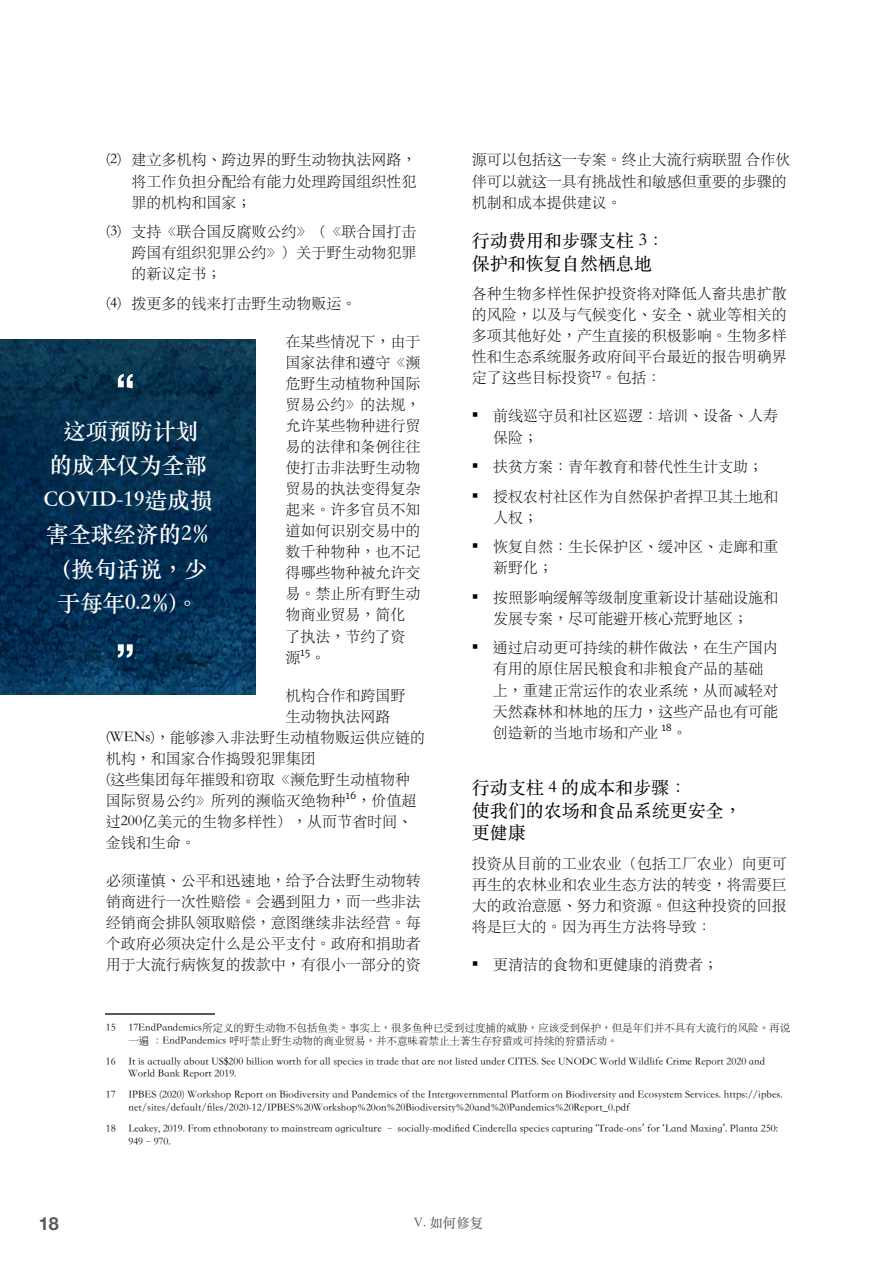
<style>
.page{position:relative;width:893px;height:1263px;background:#fff}
.page>*{position:absolute;margin:0;border:0;box-sizing:border-box;transform-origin:0 0}
.t1{font:22.5px/34.5px "ST Songti TC Bold";color:#fff;text-align:center}
.t2{font:18px/22.5px "ST Songti TC Regular";color:#000}
.t3{font:700 18px "Helvetica Neue";color:#58595b}
.t4{font:15px/21px "ST Songti TC Light";color:#000}
.t5{font:13.5px "ST Songti TC Regular";color:#58595b}
.t6{font:10.5px/12.6px "ST Songti TC Light";color:#000}
</style>
<div class="page">
<hr style="left:106px;top:1014px;width:109px;height:1px;background:#58595b">
<img style="left:0;top:339px;width:256px;height:356px">
<svg style="left:118px;top:374px;width:15px;height:14px"></svg>
<svg style="left:118px;top:644px;width:15px;height:14px"></svg>
<p class="t4" style="left:131px;top:148px;width:286px;text-align:justify;text-indent:-26px">(2) 建立多机构、跨边界的野生动物执法网路，将工作负担分配给有能力处理跨国组织性犯罪的机构和国家；</p>
<p class="t4" style="left:131px;top:220px;width:286px;text-align:justify;text-indent:-26px">(3) 支持《联合国反腐败公约》（《联合国打击跨国有组织犯罪公约》）关于野生动物犯罪的新议定书；</p>
<p class="t4" style="left:106px;top:292px;width:252px">(4) 拨更多的钱来打击野生动物贩运。</p>
<p class="t4" style="left:286px;top:330px;width:137px">在某些情况下，由于国家法律和遵守《濒危野生动植物种国际贸易公约》的法规，允许某些物种进行贸易的法律和条例往往使打击非法野生动物贸易的执法变得复杂起来。许多官员不知道如何识别交易中的数千种物种，也不记得哪些物种被允许交易。禁止所有野生动物商业贸易，简化了执法，节约了资源<sup>15</sup>。</p>
<p class="t4" style="left:286px;top:683px;width:121px">机构合作和跨国野</p>
<p class="t4" style="left:286px;top:705px;width:106px">生动物执法网路</p>
<p class="t4" style="left:106px;top:726px;width:321px">(WENs)，能够渗入非法野生动植物贩运供应链的</p>
<p class="t4" style="left:106px;top:747px;width:211px">机构，和国家合作捣毁犯罪集团</p>
<p class="t4" style="left:106px;top:768px;width:306px">(这些集团每年摧毁和窃取《濒危野生动植物种</p>
<p class="t4" style="left:106px;top:789px;width:312px">国际贸易公约》所列的濒临灭绝物种<sup>16</sup>，价值超</p>
<p class="t4" style="left:106px;top:810px;width:308px">过200亿美元的生物多样性），从而节省时间、</p>
<p class="t4" style="left:106px;top:831px;width:91px">金钱和生命。</p>
<p class="t4" style="left:106px;top:869px;width:317px;text-align:justify">必须谨慎、公平和迅速地，给予合法野生动物转销商进行一次性赔偿。会遇到阻力，而一些非法经销商会排队领取赔偿，意图继续非法经营。每个政府必须决定什么是公平支付。政府和捐助者用于大流行病恢复的拨款中，有很小一部分的资</p>
<h1 class="t1" style="left:44px;top:414px;width:170px">这项预防计划<br>的成本仅为全部<br>COVID-19造成损害全球经济的2%（换句话说，少于每年0.2%)。</h1>
<p class="t4" style="left:472px;top:148px;width:320px">源可以包括这一专案。终止大流行病联盟 合作伙伴可以就这一具有挑战性和敏感但重要的步骤的机制和成本提供建议。</p>
<p class="t2" style="left:472px;top:229px;width:194px">行动费用和步骤支柱 3：保护和恢复自然栖息地</p>
<p class="t4" style="left:472px;top:282px;width:316px;text-align:justify">各种生物多样性保护投资将对降低人畜共患扩散的风险，以及与气候变化、安全、就业等相关的多项其他好处，产生直接的积极影响。生物多样性和生态系统服务政府间平台最近的报告明确界定了这些目标投资<sup>17</sup>。包括：</p>
<p class="t4" style="left:493px;top:404px;width:286px;text-indent:-21px">▪ 前线巡守员和社区巡逻：培训、设备、人寿保险；</p>
<p class="t4" style="left:472px;top:455px;width:293px">▪ 扶贫方案：青年教育和替代性生计支助；</p>
<p class="t4" style="left:493px;top:485px;width:286px;text-indent:-21px">▪ 授权农村社区作为自然保护者捍卫其土地和人权；</p>
<p class="t4" style="left:493px;top:535px;width:286px;text-indent:-21px">▪ 恢复自然：生长保护区、缓冲区、走廊和重新野化；</p>
<p class="t4" style="left:472px;top:586px;width:308px;text-align:center">▪ 按照影响缓解等级制度重新设计基础设施和发展专案，尽可能避开核心荒野地区；</p>
<p class="t4" style="left:493px;top:636px;width:286px;text-indent:-21px">▪ 通过启动更可持续的耕作做法，在生产国内有用的原住居民粮食和非粮食产品的基础上，重建正常运作的农业系统，从而减轻对天然森林和林地的压力，这些产品也有可能创造新的当地市场和产业 <sup>18</sup>。</p>
<p class="t2" style="left:472px;top:776px;width:271px">行动支柱 4 的成本和步骤：<br>使我们的农场和食品系统更安全，更健康</p>
<p class="t4" style="left:472px;top:852px;width:316px;text-align:justify">投资从目前的工业农业（包括工厂农业）向更可再生的农林业和农业生态方法的转变，将需要巨大的政治意愿、努力和资源。但这种投资的回报将是巨大的。因为再生方法将导致：</p>
<p class="t4" style="left:472px;top:953px;width:248px">▪ 更清洁的食物和更健康的消费者；</p>
<p class="t6" style="left:128px;top:1021px;width:663px;text-indent:-23px">15 17EndPandemics所定义的野生动物不包括鱼类。事实上，很多鱼种已受到过度捕的威胁，应该受到保护，但是年们并不具有大流行的风险。再说一遍 ：EndPandemics 呼吁禁止野生动物的商业贸易，并不意味着禁止土著生存狩猎或可持续的狩猎活动。</p>
<p class="t6" style="left:128px;top:1054px;width:638px;text-indent:-23px">16 It is actually about US$200 billion worth for all species in trade that are not listed under CITES. See UNODC World Wildlife Crime Report 2020 and<br>World Bank Report 2019.</p>
<p class="t6" style="left:128px;top:1088px;width:656px;text-indent:-23px">17 IPBES (2020) Workshop Report on Biodiversity and Pandemics of the Intergovernmental Platform on Biodiversity and Ecosystem Services. https://ipbes. net/sites/default/files/2020-12/IPBES%20Workshop%20on%20Biodiversity%20and%20Pandemics%20Report_0.pdf</p>
<p class="t6" style="left:128px;top:1122px;width:651px;text-indent:-23px">18 Leakey, 2019. From ethnobotany to mainstream agriculture – socially-modified Cinderella species capturing ‘Trade-ons’ for ‘Land Maxing’. Planta 250:<br>949–970.</p>
<p class="t3" style="left:39px;top:1209px;width:22px">18</p>
<p class="t5" style="left:414px;top:1214px;width:71px">V. 如何修复</p>
</div>
